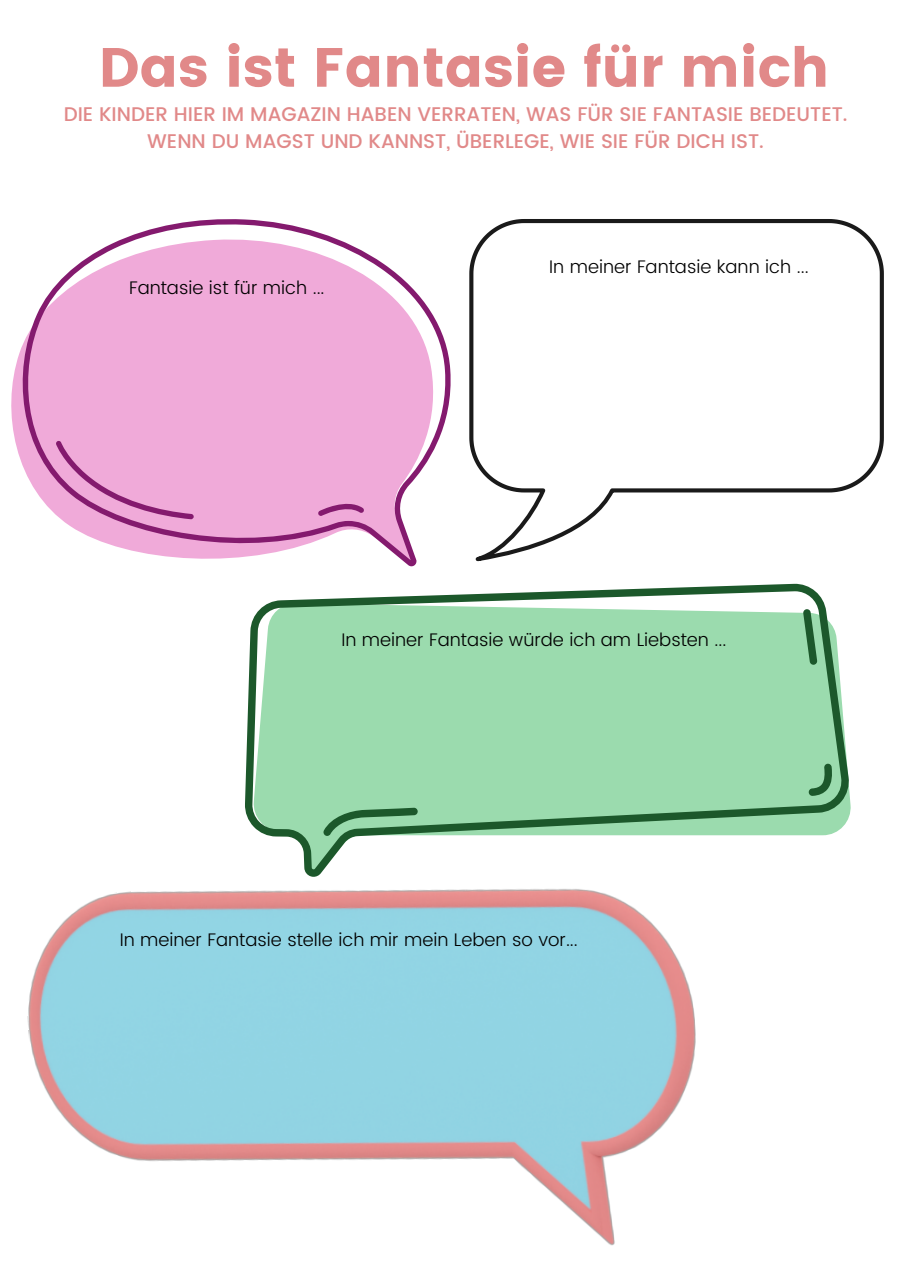
<style>
.page{position:relative;width:911px;height:1281px;background:#fff}
.page>*{position:absolute;margin:0;border:0;box-sizing:border-box;transform-origin:0 0}
.t1{font:55.2px "Poppins";color:#e18989}
.t2{font:500 19.8px "Poppins";color:#e18989}
.t3{font:300 18.15px "Poppins";color:#000}
</style>
<div class="page">
<svg style="left:469px;top:219px;width:414px;height:342px"></svg>
<img style="left:27px;top:876px;width:669px;height:370px">
<svg style="left:11px;top:346px;width:402px;height:221px"></svg>
<svg style="left:22px;top:219px;width:428px;height:347px;fill:#f0aad9"></svg>
<svg style="left:245px;top:583px;width:604px;height:293px;fill:#9bdbae"></svg>
<p class="t1" style="left:99px;top:35px;width:731px">Das ist Fantasie für mich</p>
<p class="t2" style="left:64px;top:102px;width:785px">DIE KINDER HIER IM MAGAZIN HABEN VERRATEN, WAS FÜR SIE FANTASIE BEDEUTET.</p>
<p class="t2" style="left:147px;top:129px;width:618px">WENN DU MAGST UND KANNST, ÜBERLEGE, WIE SIE FÜR DICH IST.</p>
<p class="t3" style="left:129px;top:277px;width:197px">Fantasie ist für mich ...</p>
<p class="t3" style="left:549px;top:256px;width:261px">In meiner Fantasie kann ich ...</p>
<p class="t3" style="left:341px;top:629px;width:386px">In meiner Fantasie würde ich am Liebsten ...</p>
<p class="t3" style="left:120px;top:928px;width:459px">In meiner Fantasie stelle ich mir mein Leben so vor...</p>
</div>
